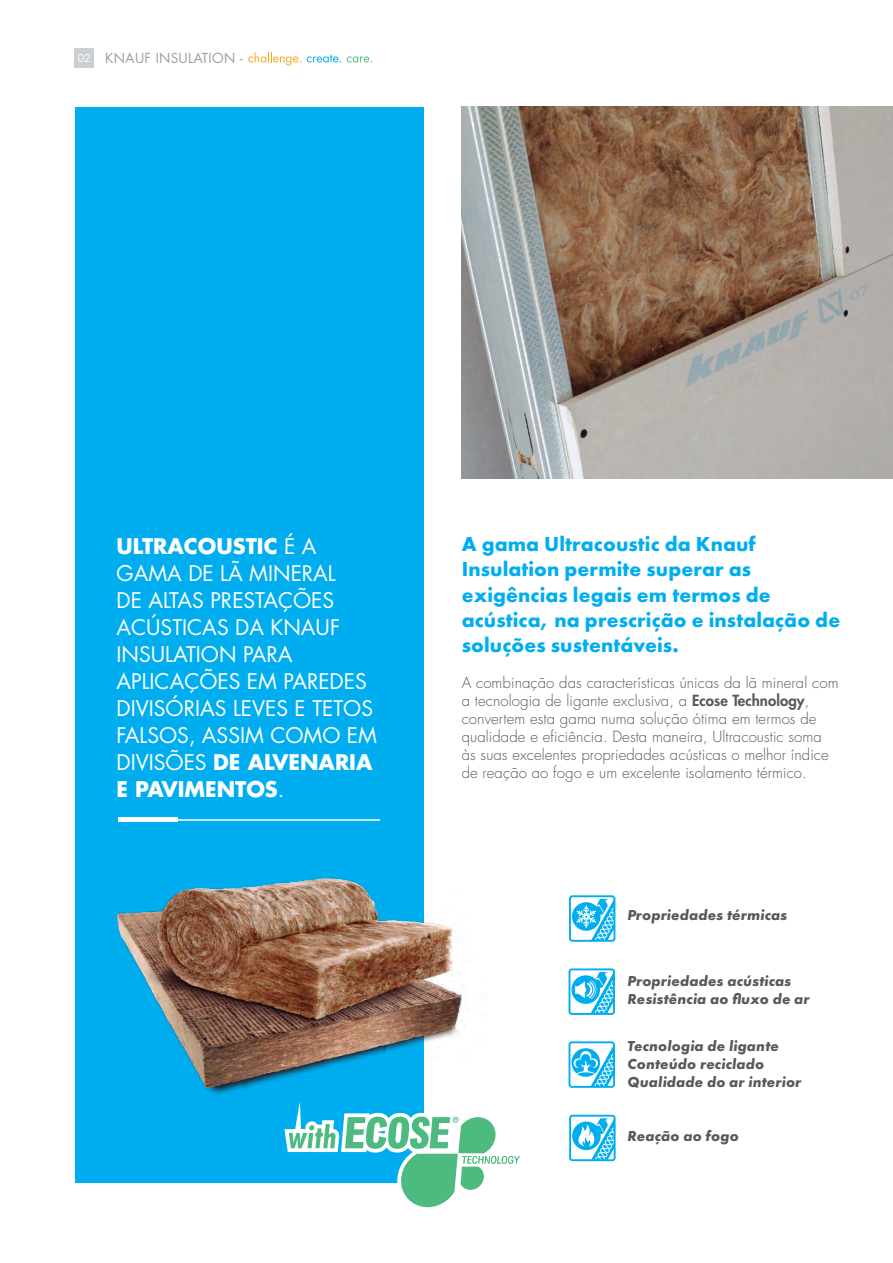
<style>
.page{position:relative;width:893px;height:1263px;background:#fff}
.page>*{position:absolute;margin:0;border:0;box-sizing:border-box;transform-origin:0 0}
.t1{font:21px/27px "Futura Std";color:#fff}
.t2{font:700 21px/25.2px "Futura New";letter-spacing:.005em;color:#00aeef}
.t3{font:300 15px/18px "Futura Std";letter-spacing:.005em;color:#58595b}
.t4{font:italic 700 15px/18px "Futura New";letter-spacing:.01em;color:#58595b}
.t5{font:13.5px "Futura Std";letter-spacing:.02em;color:#96a0a7}
.t6{font:10.5px "Futura Std";color:#fff}
.s1{font-weight:700}
.s2{font-weight:800}
</style>
<div class="page">
<svg style="left:248px;top:52px;width:53px;height:14px"></svg>
<svg style="left:307px;top:55px;width:34px;height:8px"></svg>
<svg style="left:347px;top:56px;width:25px;height:7px"></svg>
<div style="left:75px;top:49px;width:19px;height:19px;background:#cacfd3"></div>
<img style="left:462px;top:107px;width:431px;height:371px">
<div style="left:75px;top:107px;width:348px;height:1075px;background:#00aeef"></div>
<hr style="left:118px;top:818px;width:60px;height:4px;background:#fff">
<hr style="left:176px;top:819px;width:204px;height:2px;background:#fff">
<div style="left:569px;top:895px;width:46px;height:47px;border:2px solid #00aeef;border-radius:2px"></div>
<svg style="left:572px;top:899px;width:42px;height:41px"></svg>
<div style="left:568px;top:968px;width:47px;height:47px;border:2px solid #00aeef;border-radius:2px"></div>
<svg style="left:571px;top:972px;width:43px;height:41px"></svg>
<svg style="left:571px;top:1048px;width:41px;height:37px"></svg>
<div style="left:568px;top:1041px;width:47px;height:47px;border:2px solid #00aeef;border-radius:2px"></div>
<svg style="left:572px;top:1118px;width:41px;height:40px"></svg>
<div style="left:569px;top:1115px;width:47px;height:46px;border:2px solid #00aeef;border-radius:2px"></div>
<img style="left:116px;top:882px;width:164px;height:213px">
<svg style="left:280px;top:836px;width:240px;height:372px"></svg>
<p class="t6" style="left:78px;top:52px;width:14px">02</p>
<p class="t5" style="left:105px;top:50px;width:139px">KNAUF INSULATION -</p>
<h1 class="t1" style="left:117px;top:533px;width:262px"><span class="s1">ULTRACOUSTIC</span> É A<br>GAMA DE LÃ MINERAL<br>DE ALTAS PRESTAÇÕES<br>ACÚSTICAS DA KNAUF<br>INSULATION PARA<br>APLICAÇÕES EM PAREDES<br>DIVISÓRIAS LEVES E TETOS<br>FALSOS, ASSIM COMO EM<br>DIVISÕES <span class="s1">DE ALVENARIA<br>E PAVIMENTOS</span>.</h1>
<h1 class="t2" style="left:462px;top:531px;width:380px">A gama Ultracoustic da Knauf<br>Insulation permite superar as exigências legais em termos de acústica, na prescrição e instalação de soluções sustentáveis.</h1>
<p class="t3" style="left:462px;top:674px;width:378px">A combinação das características únicas da lã mineral com a tecnologia de ligante exclusiva, a <span class="s2">Ecose Technology</span>, convertem esta gama numa solução ótima em termos de qualidade e eficiência. Desta maneira, Ultracoustic soma às suas excelentes propriedades acústicas o melhor índice de reação ao fogo e um excelente isolamento térmico.</p>
<p class="t4" style="left:627px;top:906px;width:161px">Propriedades térmicas</p>
<p class="t4" style="left:628px;top:972px;width:184px">Propriedades acústicas<br>Resistência ao fluxo de ar</p>
<p class="t4" style="left:628px;top:1037px;width:175px">Tecnologia de ligante<br>Conteúdo reciclado<br>Qualidade do ar interior</p>
<p class="t4" style="left:628px;top:1127px;width:113px">Reação ao fogo</p>
</div>
